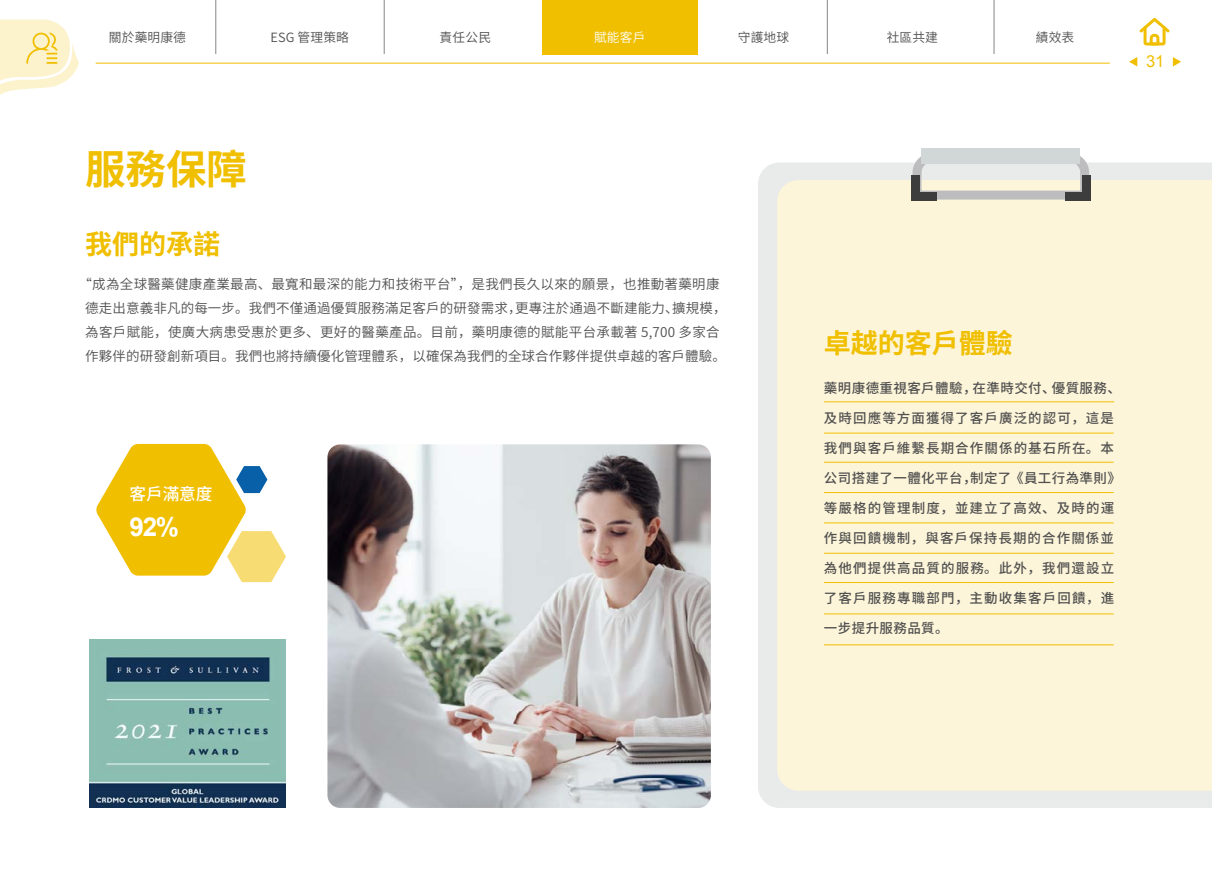
<style>
.page{position:relative;width:1212px;height:893px;background:#fff}
.page>*{position:absolute;margin:0;border:0;box-sizing:border-box;transform-origin:0 0}
.t1{font:700 40.5px "Source Han Sans CN";color:#f0bf00}
.t2{font:700 27px "Source Han Sans CN";color:#f0bf00}
.t3{font:700 26.1px "Arial";color:#fff}
.t4{font:500 16.8px "Source Han Sans CN";letter-spacing:-.01em;color:#fff}
.t5{font:16.5px "Arial";color:#f0bf00}
.t6{font:13.5px/24px "Source Han Sans CN";letter-spacing:.01em;color:#505050;text-align:center}
.t7{font:500 13.5px "Source Han Sans CN";letter-spacing:.08em;color:#505050}
.t8{font:500 13.5px "Source Han Sans CN";letter-spacing:.03em;color:#505050}
.t9{font:12.75px "Source Han Sans CN";letter-spacing:.01em;color:#505050}
.t10{font:12.75px "Source Han Sans CN";color:#fff}
</style>
<div class="page">
<img style="left:327px;top:444px;width:384px;height:364px">
<div style="left:758px;top:162px;width:454px;height:646px;background:#e9ebeb"></div>
<div style="left:777px;top:180px;width:435px;height:611px;background:#fdf5d9"></div>
<svg style="left:908px;top:148px;width:186px;height:56px;background:#e4e2d9"></svg>
<div style="left:911px;top:176px;width:8px;height:25px;background:#3d3d3d"></div>
<div style="left:911px;top:193px;width:25px;height:8px;background:#3d3d3d"></div>
<div style="left:1066px;top:193px;width:25px;height:8px;background:#3d3d3d"></div>
<div style="left:1083px;top:176px;width:8px;height:25px;background:#3d3d3d"></div>
<div style="left:921px;top:149px;width:159px;height:15px;background:#d1d6d6"></div>
<img style="left:89px;top:639px;width:197px;height:169px">
<svg style="left:96px;top:444px;width:190px;height:138px"></svg>
<hr style="left:824px;top:402px;width:290px;height:1px;background:#f0bf00">
<hr style="left:824px;top:433px;width:289px;height:1px;background:#f0bf00">
<hr style="left:824px;top:462px;width:289px;height:1px;background:#f0bf00">
<hr style="left:824px;top:492px;width:289px;height:1px;background:#f0bf00">
<hr style="left:824px;top:523px;width:289px;height:1px;background:#f0bf00">
<hr style="left:824px;top:553px;width:289px;height:1px;background:#f0bf00">
<hr style="left:824px;top:582px;width:289px;height:1px;background:#f0bf00">
<hr style="left:824px;top:614px;width:289px;height:1px;background:#f0bf00">
<hr style="left:824px;top:645px;width:289px;height:1px;background:#f0bf00">
<svg style="left:1139px;top:18px;width:30px;height:27px"></svg>
<svg style="left:1129px;top:57px;width:8px;height:10px"></svg>
<svg style="left:1173px;top:57px;width:8px;height:10px"></svg>
<svg style="left:0;top:20px;width:79px;height:75px"></svg>
<hr style="left:216px;top:0;width:1px;height:54px;background:#858585">
<hr style="left:827px;top:0;width:1px;height:54px;background:#858585">
<hr style="left:994px;top:0;width:1px;height:54px;background:#858585">
<hr style="left:96px;top:63px;width:1014px;height:1px;background:#f0bf00">
<hr style="left:384px;top:0;width:1px;height:54px;background:#858585">
<div style="left:542px;top:0;width:155px;height:54px;background:#f0bf00"></div>
<p class="t9" style="left:109px;top:30px;width:79px">關於藥明康德</p>
<p class="t9" style="left:271px;top:30px;width:80px">ESG 管理策略</p>
<p class="t9" style="left:440px;top:30px;width:53px">責任公民</p>
<p class="t10" style="left:594px;top:30px;width:53px">賦能客戶</p>
<p class="t9" style="left:738px;top:30px;width:53px">守護地球</p>
<p class="t9" style="left:887px;top:30px;width:53px">社區共建</p>
<p class="t9" style="left:1036px;top:30px;width:40px">績效表</p>
<h1 class="t1" style="left:85px;top:146px;width:163px">服務保障</h1>
<h2 class="t2" style="left:85px;top:229px;width:136px">我們的承諾</h2>
<p class="t6" style="left:78px;top:273px;width:649px">“成為全球醫藥健康產業最高、最寬和最深的能力和技術平台”，是我們長久以來的願景，也推動著藥明康德走出意義非凡的每一步。我們不僅通過優質服務滿足客戶的研發需求，更專注於通過不斷建能力、擴規模，為客戶賦能，使廣大病患受惠於更多、更好的醫藥產品。目前，藥明康德的賦能平台承載著 5,700 多家合作夥伴的研發創新項目。我們也將持續優化管理體系，以確保為我們的全球合作夥伴提供卓越的客戶體驗。</p>
<p class="t4" style="left:130px;top:484px;width:85px">客戶滿意度</p>
<h3 class="t3" style="left:130px;top:509px;width:51px">92%</h3>
<h2 class="t2" style="left:824px;top:328px;width:190px">卓越的客戶體驗</h2>
<p class="t8" style="left:824px;top:380px;width:298px">藥明康德重視客戶體驗，在準時交付、優質服務、</p>
<p class="t7" style="left:824px;top:410px;width:292px">及時回應等方面獲得了客戶廣泛的認可，這是</p>
<p class="t7" style="left:824px;top:440px;width:292px">我們與客戶維繫長期合作關係的基石所在。本</p>
<p class="t8" style="left:824px;top:470px;width:298px">公司搭建了一體化平台，制定了《員工行為準則》</p>
<p class="t7" style="left:824px;top:500px;width:292px">等嚴格的管理制度，並建立了高效、及時的運</p>
<p class="t7" style="left:824px;top:530px;width:292px">作與回饋機制，與客戶保持長期的合作關係並</p>
<p class="t7" style="left:824px;top:560px;width:292px">為他們提供高品質的服務。此外，我們還設立</p>
<p class="t7" style="left:824px;top:590px;width:292px">了客戶服務專職部門，主動收集客戶回饋，進</p>
<p class="t8" style="left:824px;top:620px;width:126px">一步提升服務品質。</p>
<p class="t5" style="left:1146px;top:50px;width:20px">31</p>
</div>
